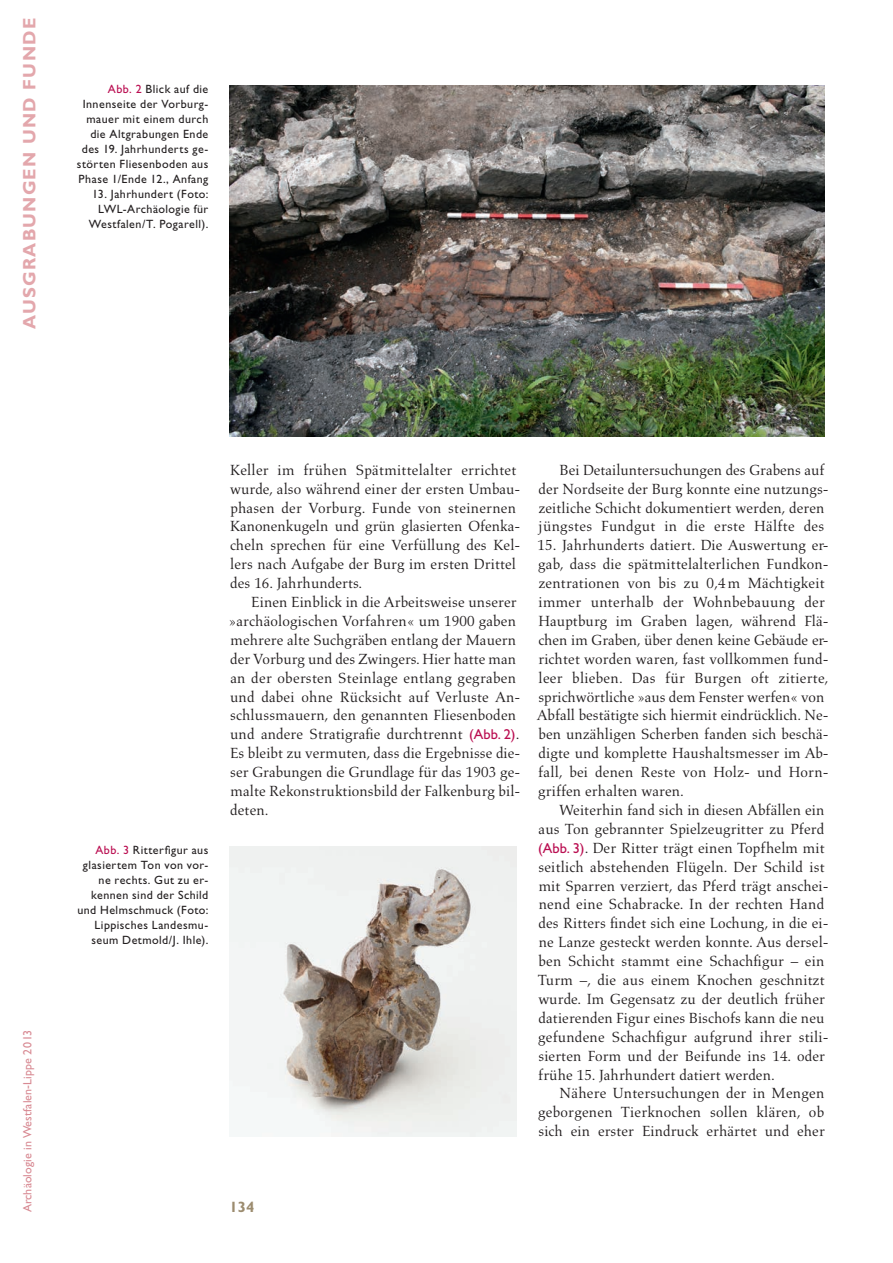
<style>
.page{position:relative;width:893px;height:1263px;background:#fff}
.page>*{position:absolute;margin:0;border:0;box-sizing:border-box;transform-origin:0 0}
.t1{font:18px "Gill Sans Std Bold 5";letter-spacing:.07em;color:#e3a7ac}
.t2{font:15px/18.9px "Aldus LT Std";letter-spacing:.005em;color:#231f20}
.t3{font:700 15px "Gill Sans Std";color:#9c8c6f}
.t4{font:12px/15px "Gill Sans Std";letter-spacing:.035em;color:#231f20;text-align:right}
.t5{font:12px "Gill Sans Std 5";letter-spacing:.01em;color:#d88a93}
.s1{color:#ba0e51}
.s2{font-family:"Gill Sans Std";font-size:14.4px;color:#ba0e51}
</style>
<div class="page">
<img style="left:230px;top:85px;width:595px;height:352px">
<img style="left:230px;top:846px;width:287px;height:290px">
<p class="t1" style="left:19px;top:329px;width:312px;rotate:-90deg">AUSGRABUNGEN UND FUNDE</p>
<p class="t4" style="left:77px;top:82px;width:133px"><span class="s1">Abb. 2</span> Blick auf die<br>Innenseite der Vorburg&shy;mauer mit einem durch die Altgrabungen Ende des 19. Jahrhunderts ge&shy;störten Fliesenboden aus<br>Phase 1/Ende 12., Anfang</p>
<p class="t4" style="left:89px;top:187px;width:121px">13. Jahrhundert (Foto:<br>LWL-Archäologie für<br>Westfalen/T. Pogarell).</p>
<p class="t5" style="left:21px;top:1212px;width:184px;rotate:-90deg">Archäologie in Westfalen-Lippe 2013</p>
<p class="t4" style="left:77px;top:843px;width:132px"><span class="s1">Abb. 3</span> Ritterfigur aus glasiertem Ton von vor&shy;ne rechts. Gut zu er&shy;kennen sind der Schild und Helmschmuck (Foto:<br>Lippisches Landesmu&shy;seum Detmold/J. Ihle).</p>
<p class="t2" style="left:230px;top:460px;width:292px">Keller im frühen Spätmittelalter errichtet wurde, also während einer der ersten Umbau&shy;phasen der Vorburg. Funde von steinernen Kanonenkugeln und grün glasierten Ofenka&shy;cheln sprechen für eine Verfüllung des Kel&shy;lers nach Aufgabe der Burg im ersten Drittel des 16. Jahrhunderts.</p>
<p class="t2" style="left:229px;top:593px;width:293px;text-indent:23px">Einen Einblick in die Arbeitsweise unserer »archäologischen Vorfahren« um 1900 gaben mehrere alte Suchgräben entlang der Mauern der Vorburg und des Zwingers. Hier hatte man an der obersten Steinlage entlang gegraben und dabei ohne Rücksicht auf Verluste An&shy;schlussmauern, den genannten Fliesenboden und andere Stratigrafie durchtrennt <span class="s2">(Abb. 2)</span>.<br>Es bleibt zu vermuten, dass die Ergebnisse die&shy;ser Grabungen die Grundlage für das 1903 ge&shy;malte Rekonstruktionsbild der Falkenburg bil&shy;deten.</p>
<p class="t2" style="left:539px;top:460px;width:292px;text-indent:21px">Bei Detailuntersuchungen des Grabens auf der Nordseite der Burg konnte eine nutzungs&shy;zeitliche Schicht dokumentiert werden, deren jüngstes Fundgut in die erste Hälfte des</p>
<p class="t2" style="left:537px;top:536px;width:294px">15. Jahrhunderts datiert. Die Auswertung er&shy;gab, dass die spätmittelalterlichen Fundkon&shy;zentrationen von bis zu 0,4 m Mächtigkeit immer unterhalb der Wohnbebauung der Hauptburg im Graben lagen, während Flä&shy;chen im Graben, über denen keine Gebäude er&shy;richtet worden waren, fast vollkommen fund&shy;leer blieben. Das für Burgen oft zitierte, sprichwörtliche »aus dem Fenster werfen« von Abfall bestätigte sich hiermit eindrücklich. Ne&shy;ben unzähligen Scherben fanden sich beschä&shy;digte und komplette Haushaltsmesser im Ab&shy;fall, bei denen Reste von Holz- und Horn&shy;griffen erhalten waren.</p>
<p class="t2" style="left:538px;top:801px;width:293px;text-indent:21px">Weiterhin fand sich in diesen Abfällen ein aus Ton gebrannter Spielzeugritter zu Pferd <span class="s2">(Abb. 3)</span>. Der Ritter trägt einen Topfhelm mit seitlich abstehenden Flügeln. Der Schild ist mit Sparren verziert, das Pferd trägt anschei&shy;nend eine Schabracke. In der rechten Hand des Ritters findet sich eine Lochung, in die ei&shy;ne Lanze gesteckt werden konnte. Aus dersel&shy;ben Schicht stammt eine Schachfigur – ein Turm –, die aus einem Knochen geschnitzt wurde. Im Gegensatz zu der deutlich früher datierenden Figur eines Bischofs kann die neu gefundene Schachfigur aufgrund ihrer stili&shy;sierten Form und der Beifunde ins 14. oder frühe 15. Jahrhundert datiert werden.</p>
<p class="t2" style="left:538px;top:1084px;width:288px;text-align:justify;text-indent:21px">Nähere Untersuchungen der in Mengen geborgenen Tierknochen sollen klären, ob sich ein erster Eindruck erhärtet und eher</p>
<p class="t3" style="left:230px;top:1198px;width:26px">134</p>
</div>
